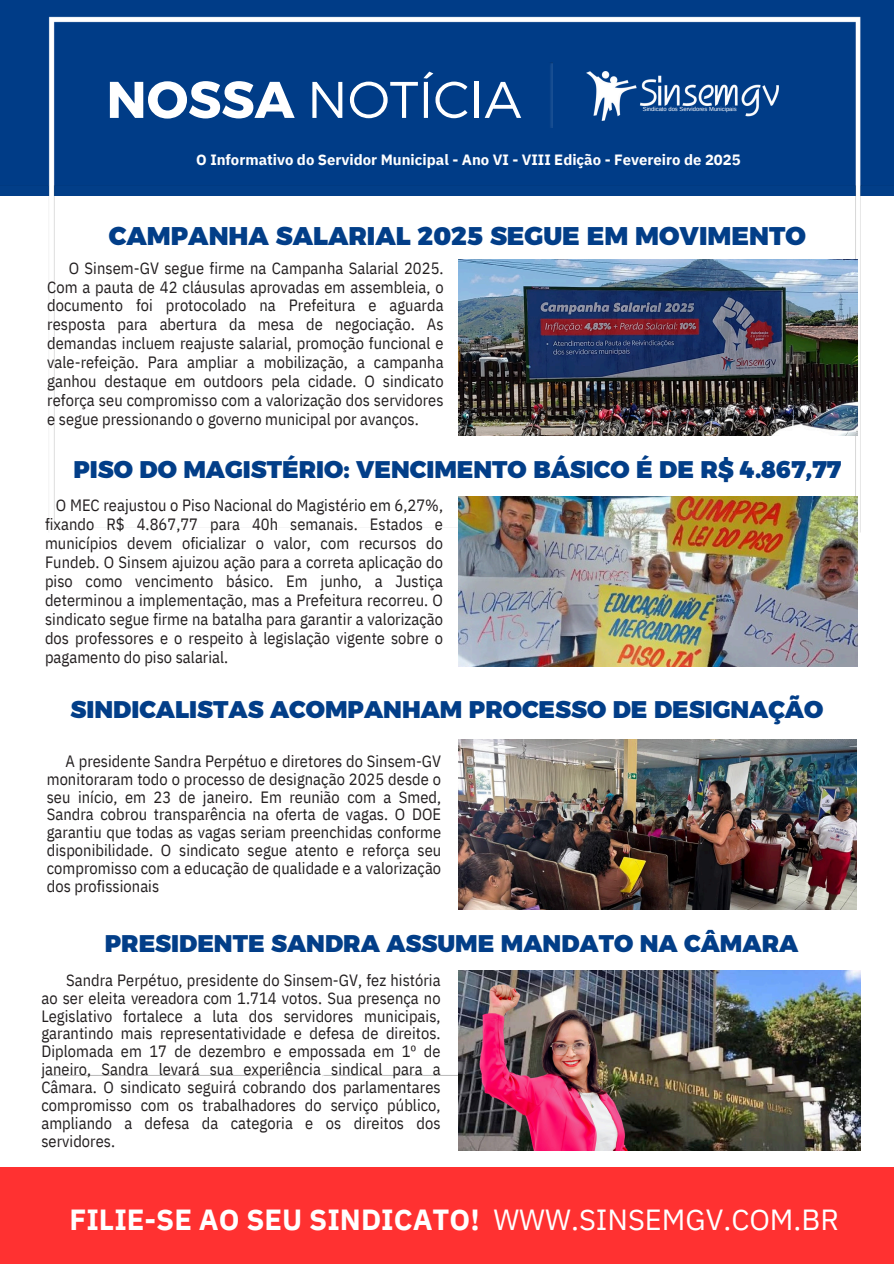
<style>
.page{position:relative;width:894px;height:1264px;background:#fff}
.page>*{position:absolute;margin:0;border:0;box-sizing:border-box;transform-origin:0 0}
.t1{font:51.45px "Kief Montaser Light";color:#fff}
.t2{font:700 29.1px "IBM Plex Sans";color:#fff}
.t3{font:25.5px "Kief Montaser Black";color:#023e88}
.t4{font:24px "Kief Montaser Black";color:#023e88}
.t5{font:16.35px/18.9px "IBM Plex Sans Cond";letter-spacing:.005em;color:#231f20;text-align:justify}
.t6{font:700 14.85px "IBM Plex Sans";color:#fff}
.t7{font:5.85px "Arimo";color:#fff}
.s1{font-family:"Kief Montaser Bold"}
.s2{font-weight:400}
</style>
<div class="page">
<img style="left:322px;top:1074px;width:252px;height:77px">
<img style="left:46px;top:1075px;width:253px;height:1px">
<img style="left:593px;top:1150px;width:253px;height:1px">
<div style="left:0;top:1167px;width:893px;height:96px;background:#ff3131"></div>
<img style="left:0;top:0;width:893px;height:539px">
<img style="left:459px;top:259px;width:398px;height:177px">
<img style="left:459px;top:496px;width:398px;height:170px">
<img style="left:548px;top:62px;width:4px;height:66px">
<img style="left:586px;top:71px;width:192px;height:49px">
<img style="left:459px;top:739px;width:397px;height:170px">
<img style="left:459px;top:970px;width:401px;height:180px">
<img style="left:467px;top:978px;width:168px;height:172px">
<h1 class="t1" style="left:106px;top:68px;width:416px"><span class="s1">NOSSA</span> NOTÍCIA</h1>
<p class="t7" style="left:642px;top:106px;width:95px">Sindicato dos Servidores Municipais</p>
<p class="t6" style="left:196px;top:150px;width:546px">O Informativo do Servidor Municipal - Ano VI - VIII Edição - Fevereiro de 2025</p>
<p class="t3" style="left:109px;top:220px;width:698px">CAMPANHA SALARIAL 2025 SEGUE EM MOVIMENTO</p>
<p class="t5" style="left:47px;top:258px;width:398px;text-indent:22px">O Sinsem-GV segue firme na Campanha Salarial 2025.<br>Com a pauta de 42 cláusulas aprovadas em assembleia, o documento foi protocolado na Prefeitura e aguarda resposta para abertura da mesa de negociação. As demandas incluem reajuste salarial, promoção funcional e vale-refeição. Para ampliar a mobilização, a campanha ganhou destaque em outdoors pela cidade. O sindicato reforça seu compromisso com a valorização dos servidores e segue pressionando o governo municipal por avanços.</p>
<h4 class="t4" style="left:73px;top:454px;width:769px">PISO DO MAGISTÉRIO: VENCIMENTO BÁSICO É DE R$ 4.867,77</h4>
<h3 class="t5" style="left:45px;top:495px;width:399px;text-indent:11px">O MEC reajustou o Piso Nacional do Magistério em 6,27%, fixando R$ 4.867,77 para 40h semanais. Estados e municípios devem oficializar o valor, com recursos do Fundeb. O Sinsem ajuizou ação para a correta aplicação do piso como vencimento básico. Em junho, a Justiça determinou a implementação, mas a Prefeitura recorreu. O sindicato segue firme na batalha para garantir a valorização dos professores e o respeito à legislação vigente sobre o pagamento do piso salarial.</h3>
<p class="t4" style="left:71px;top:694px;width:754px">SINDICALISTAS ACOMPANHAM PROCESSO DE DESIGNAÇÃO</p>
<h5 class="t5" style="left:47px;top:751px;width:396px;line-height:17.9px;text-indent:19px">A presidente Sandra Perpétuo e diretores do Sinsem-GV monitoraram todo o processo de designação 2025 desde o seu início, em 23 de janeiro. Em reunião com a Smed, Sandra cobrou transparência na oferta de vagas. O DOE garantiu que todas as vagas seriam preenchidas conforme disponibilidade. O sindicato segue atento e reforça seu compromisso com a educação de qualidade e a valorização dos profissionais</h5>
<h5 class="t4" style="left:105px;top:928px;width:694px">PRESIDENTE SANDRA ASSUME MANDATO NA CÂMARA</h5>
<h3 class="t5" style="left:41px;top:970px;width:400px;line-height:17.9px;text-indent:25px">Sandra Perpétuo, presidente do Sinsem-GV, fez história ao ser eleita vereadora com 1.714 votos. Sua presença no Legislativo fortalece a luta dos servidores municipais, garantindo mais representatividade e defesa de direitos.<br>Diplomada em 17 de dezembro e empossada em 1º de janeiro, Sandra levará sua experiência sindical para a Câmara. O sindicato seguirá cobrando dos parlamentares compromisso com os trabalhadores do serviço público, ampliando a defesa da categoria e os direitos dos servidores.</h3>
<p class="t2" style="left:69px;top:1199px;width:771px">FILIE-SE AO SEU SINDICATO! <span class="s2">WWW.SINSEMGV.COM.BR</span></p>
</div>
